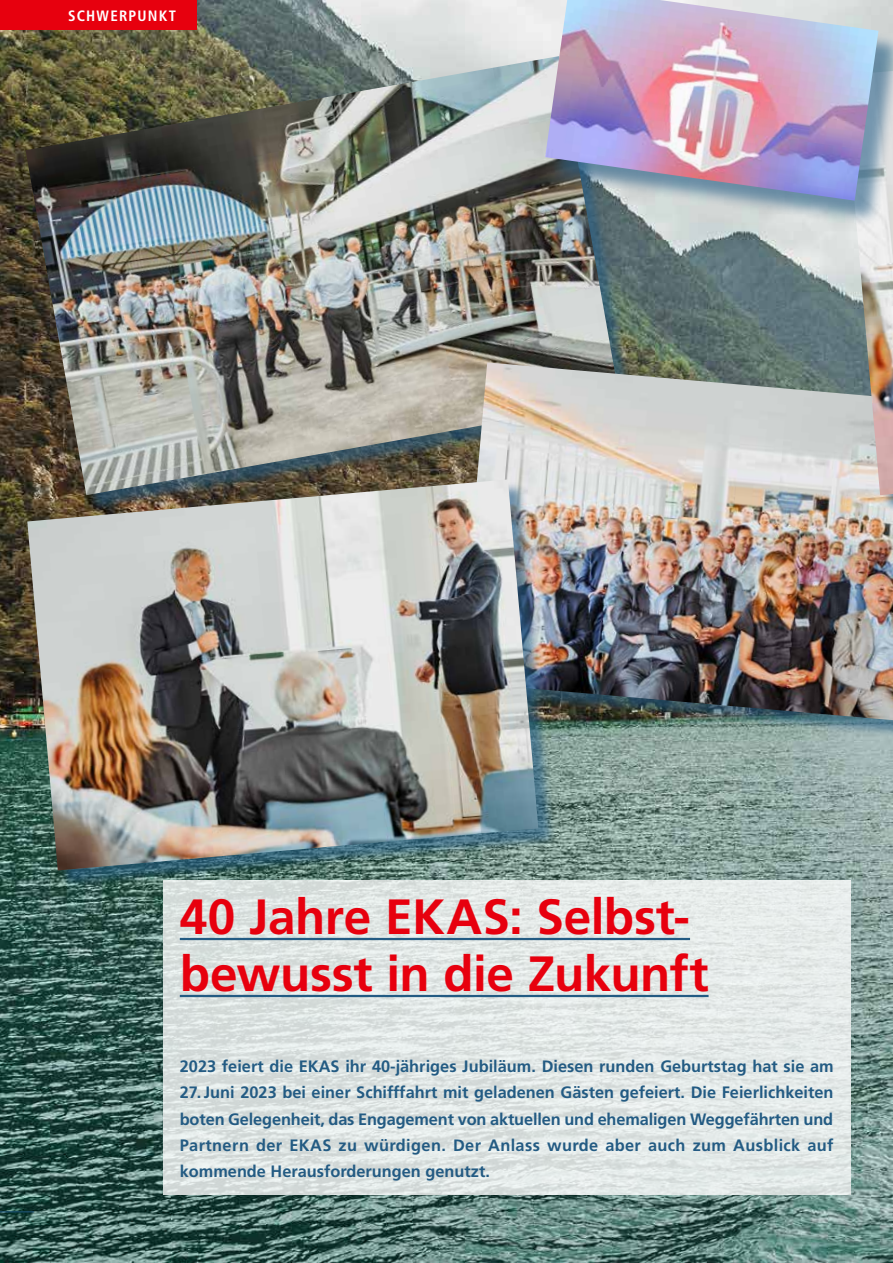
<style>
.page{position:relative;width:893px;height:1263px;background:#fff}
.page>*{position:absolute;margin:0;border:0;box-sizing:border-box;transform-origin:0 0}
.t1{font:700 49.5px/57px "Frutiger LT Std";letter-spacing:-.01em;color:#e7000e}
.t2{font:700 16.5px/26.2px "Frutiger LT Std";color:#235b83;text-align:justify}
.t3{font:700 condensed 15px "Frutiger LT Std";letter-spacing:.08em;color:#fff}
</style>
<div class="page">
<img style="left:0;top:0;width:893px;height:1263px">
<hr style="left:0;top:1211px;width:34px;height:1px;background:#235b83">
<div style="left:0;top:0;width:196px;height:30px;background:#e7000e"></div>
<img style="left:163px;top:880px;width:687px;height:315px">
<hr style="left:180px;top:938px;width:510px;height:2px;background:#235b83">
<hr style="left:180px;top:995px;width:529px;height:2px;background:#235b83">
<img style="left:26px;top:56px;width:594px;height:439px">
<div style="left:462px;top:365px;width:431px;height:383px;background:#235b83;opacity:.6"></div>
<img style="left:459px;top:362px;width:434px;height:358px">
<div style="left:30px;top:482px;width:527px;height:407px;background:#235b83;opacity:.6"></div>
<img style="left:27px;top:479px;width:511px;height:391px">
<div style="left:846px;top:12px;width:47px;height:501px;background:#235b83;opacity:.6"></div>
<img style="left:843px;top:226px;width:50px;height:269px">
<div style="left:549px;top:0;width:344px;height:226px;background:#235b83;opacity:.6"></div>
<img style="left:545px;top:0;width:333px;height:201px">
<p class="t3" style="left:68px;top:6px;width:109px">SCHWERPUNKT</p>
<h1 class="t1" style="left:180px;top:888px;width:530px">40 Jahre EKAS: Selbst&shy;bewusst in die Zukunft</h1>
<p class="t2" style="left:180px;top:1053px;width:655px">2023 feiert die EKAS ihr 40-jähriges Jubiläum. Diesen runden Geburtstag hat sie am</p>
<p class="t2" style="left:180px;top:1079px;width:655px">27. Juni 2023 bei einer Schifffahrt mit geladenen Gästen gefeiert. Die Feierlichkeiten boten Gelegenheit, das Engagement von aktuellen und ehemaligen Weggefährten und Partnern der EKAS zu würdigen. Der Anlass wurde aber auch zum Ausblick auf kommende Herausforderungen genutzt.</p>
</div>
